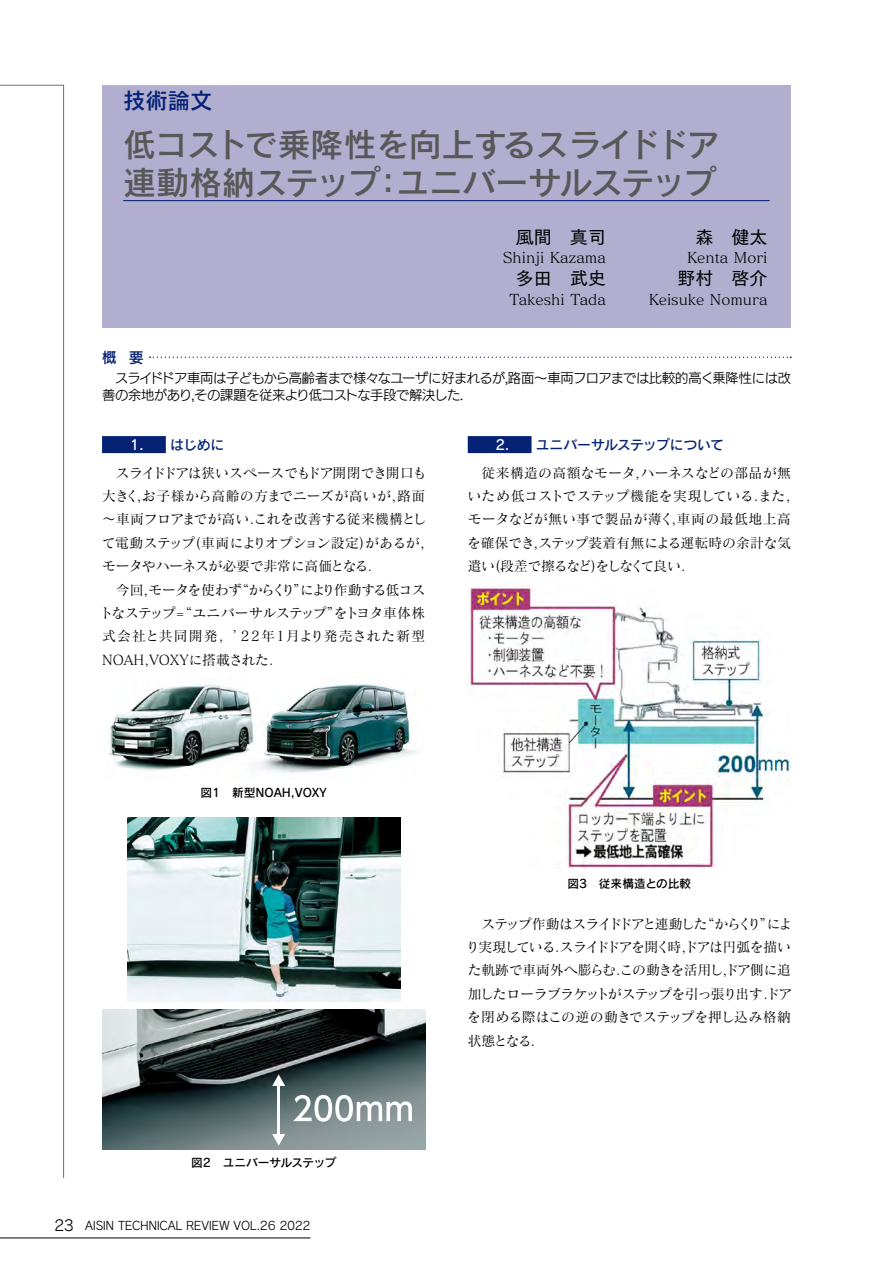
<style>
.page{position:relative;width:893px;height:1263px;background:#fff}
.page>*{position:absolute;margin:0;border:0;box-sizing:border-box;transform-origin:0 0}
.t1{font:33px/38.2px "Rodin Pro N DB";letter-spacing:-.025em;color:#595757}
.t2{font:22.35px "Rodin Pro DB";color:#052275}
.t3{font:18px "Tsuku Go Pro D";color:#000}
.t4{font:14.85px "Matisse Pro N M";color:#000}
.t5{font:14.4px "New Rodin Pro N DB";color:#052275}
.t6{font:13.8px/23.4px "Matisse Pro M";letter-spacing:-.02em;color:#000;text-align:justify}
.t7{font:13.8px "Rodin Pro DB";letter-spacing:-.02em;color:#052275}
.t8{font:13.35px/16.5px "New Rodin Pro M";letter-spacing:-.03em;color:#000}
.t9{font:11.7px "Rodin Pro M";letter-spacing:-.03em;color:#000}
.t10{font:11.7px "Rodin Pro N DB";color:#000}
.t11{font:11.7px "Rodin Pro N DB";letter-spacing:-.025em;color:#000}
.s1{color:#fff}
.s2{font-size:14.85px}
</style>
<div class="page">
<svg style="left:0;top:85px;width:64px;height:1093px"></svg>
<div style="left:102px;top:85px;width:689px;height:242px;background:#b1aed0"></div>
<hr style="left:123px;top:200px;width:647px;height:1px;background:#052275">
<svg style="left:149px;top:357px;width:642px;height:1px"></svg>
<div style="left:102px;top:436px;width:64px;height:17px;background:#052275"></div>
<img style="left:108px;top:683px;width:308px;height:90px">
<img style="left:127px;top:817px;width:273px;height:184px">
<img style="left:102px;top:1009px;width:323px;height:140px">
<div style="left:468px;top:436px;width:63px;height:17px;background:#052275"></div>
<img style="left:470px;top:586px;width:321px;height:283px">
<svg style="left:293px;top:1095px;width:119px;height:27px"></svg>
<hr style="left:277px;top:1084px;width:3px;height:52px;background:#fff">
<svg style="left:272px;top:1074px;width:13px;height:12px"></svg>
<svg style="left:272px;top:1134px;width:13px;height:11px"></svg>
<hr style="left:0;top:1237px;width:310px;height:1px;background:#000">
<h2 class="t2" style="left:123px;top:86px;width:91px">技術論文</h2>
<h1 class="t1" style="left:123px;top:124px;width:598px">低コストで乗降性を向上するスライドドア連動格納ステップ：ユニバーサルステップ</h1>
<h3 class="t3" style="left:516px;top:222px;width:91px">風間　真司</h3>
<h3 class="t3" style="left:695px;top:222px;width:73px">森　健太</h3>
<p class="t4" style="left:503px;top:249px;width:105px">Shinji Kazama</p>
<p class="t4" style="left:687px;top:249px;width:82px">Kenta Mori</p>
<h3 class="t3" style="left:516px;top:263px;width:91px">多田　武史</h3>
<h3 class="t3" style="left:677px;top:263px;width:91px">野村　啓介</h3>
<p class="t4" style="left:509px;top:290px;width:98px">Takeshi Tada</p>
<p class="t4" style="left:649px;top:290px;width:120px">Keisuke Nomura</p>
<p class="t5" style="left:102px;top:345px;width:43px">概 要</p>
<p class="t8" style="left:102px;top:369px;width:690px;text-indent:13px">スライドドア車両は子どもから高齢者まで様々なユーザに好まれるが,路面～車両フロアまでは比較的高く乗降性には改善の余地があり,その課題を従来より低コストな手段で解決した.</p>
<p class="t7" style="left:130px;top:436px;width:96px"><span class="s1">1.</span> はじめに</p>
<p class="t6" style="left:102px;top:460px;width:326px;text-indent:14px">スライドドアは狭いスペースでもドア開閉でき開口も大きく,お子様から高齢の方までニーズが高いが,路面～車両フロアまでが高い.これを改善する従来機構として電動ステップ(車両によりオプション設定)があるが,モータやハーネスが必要で非常に高価となる.</p>
<p class="t6" style="left:100px;top:577px;width:327px;text-indent:16px">今回,モータを使わず“からくり”により作動する低コストなステップ=“ユニバーサルステップ”をトヨタ車体株式会社と共同開発, ’22年1月より発売された新型NOAH,VOXYに搭載された.</p>
<p class="t7" style="left:495px;top:436px;width:230px"><span class="s1">2.</span> ユニバーサルステップについて</p>
<p class="t6" style="left:467px;top:460px;width:325px;text-indent:14px">従来構造の高額なモータ,ハーネスなどの部品が無いため低コストでステップ機能を実現している.また,モータなどが無い事で製品が薄く,車両の最低地上高を確保でき,ステップ装着有無による運転時の余計な気遣い(段差で擦るなど)をしなくて良い.</p>
<p class="t10" style="left:201px;top:784px;width:128px">図1　新型NOAH,VOXY</p>
<p class="t11" style="left:191px;top:1155px;width:146px">図2　ユニバーサルステップ</p>
<p class="t9" style="left:54px;top:1218px;width:258px"><span class="s2">23</span> AISIN TECHNICAL REVIEW VOL.26 2022</p>
<p class="t10" style="left:567px;top:876px;width:125px">図3　従来構造との比較</p>
<p class="t6" style="left:466px;top:911px;width:328px;text-indent:15px">ステップ作動はスライドドアと連動した“からくり”により実現している.スライドドアを開く時,ドアは円弧を描いた軌跡で車両外へ膨らむ.この動きを活用し,ドア側に追加したローラブラケットがステップを引っ張り出す.ドアを閉める際はこの逆の動きでステップを押し込み格納状態となる.</p>
</div>
